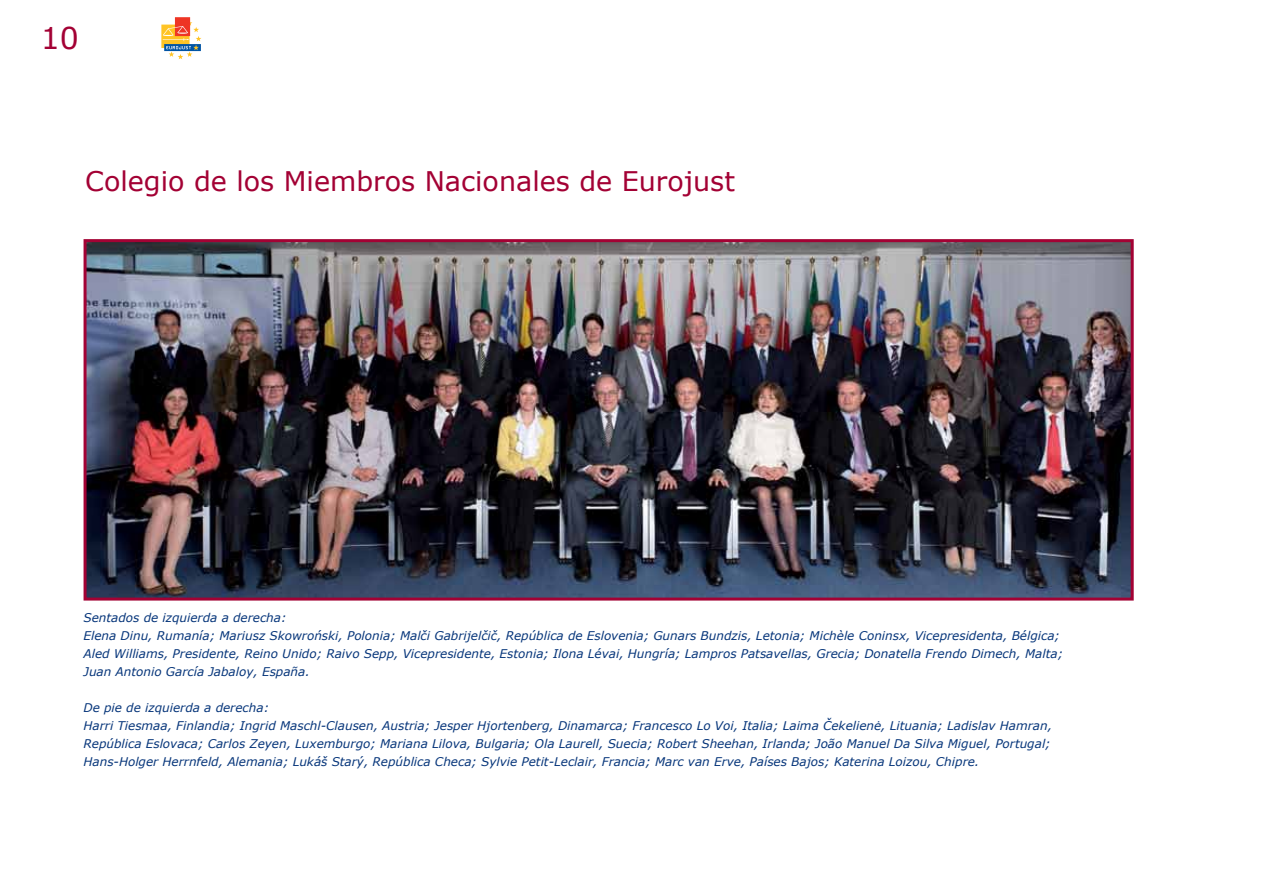
<style>
.page{position:relative;width:1263px;height:893px;background:#fff}
.page>*{position:absolute;margin:0;border:0;box-sizing:border-box;transform-origin:0 0}
.t1{font:30px "Verdana";color:#a30134}
.t2{font:27px "Verdana";color:#a30134}
.t3{font:italic 12px/18px "Verdana";color:#06357a}
</style>
<div class="page">
<div style="left:161px;top:25px;width:29px;height:23px;background:#ffd976"></div>
<div style="left:175px;top:17px;width:15px;height:19px;background:#ee3524"></div>
<svg style="left:162px;top:20px;width:39px;height:39px"></svg>
<img style="left:88px;top:243px;width:1042px;height:354px">
<div style="left:84px;top:239px;width:1050px;height:362px;border:3px solid #a30234"></div>
<h1 class="t1" style="left:41px;top:19px;width:40px">10</h1>
<h2 class="t2" style="left:85px;top:164px;width:651px">Colegio de los Miembros Nacionales de Eurojust</h2>
<p class="t3" style="left:84px;top:608px;width:981px">Sentados de izquierda a derecha:<br>Elena Dinu, Rumanía; Mariusz Skowroński, Polonia; Malči Gabrijelčič, República de Eslovenia; Gunars Bundzis, Letonia; Michèle Coninsx, Vicepresidenta, Bélgica; Aled Williams, Presidente, Reino Unido; Raivo Sepp, Vicepresidente, Estonia; Ilona Lévai, Hungría; Lampros Patsavellas, Grecia; Donatella Frendo Dimech, Malta; Juan Antonio García Jabaloy, España.</p>
<p class="t3" style="left:84px;top:698px;width:970px">De pie de izquierda a derecha:<br>Harri Tiesmaa, Finlandia; Ingrid Maschl-Clausen, Austria; Jesper Hjortenberg, Dinamarca; Francesco Lo Voi, Italia; Laima Čekelienė, Lituania; Ladislav Hamran, República Eslovaca; Carlos Zeyen, Luxemburgo; Mariana Lilova, Bulgaria; Ola Laurell, Suecia; Robert Sheehan, Irlanda; João Manuel Da Silva Miguel, Portugal; Hans-Holger Herrnfeld, Alemania; Lukáš Starý, República Checa; Sylvie Petit-Leclair, Francia; Marc van Erve, Países Bajos; Katerina Loizou, Chipre.</p>
</div>
